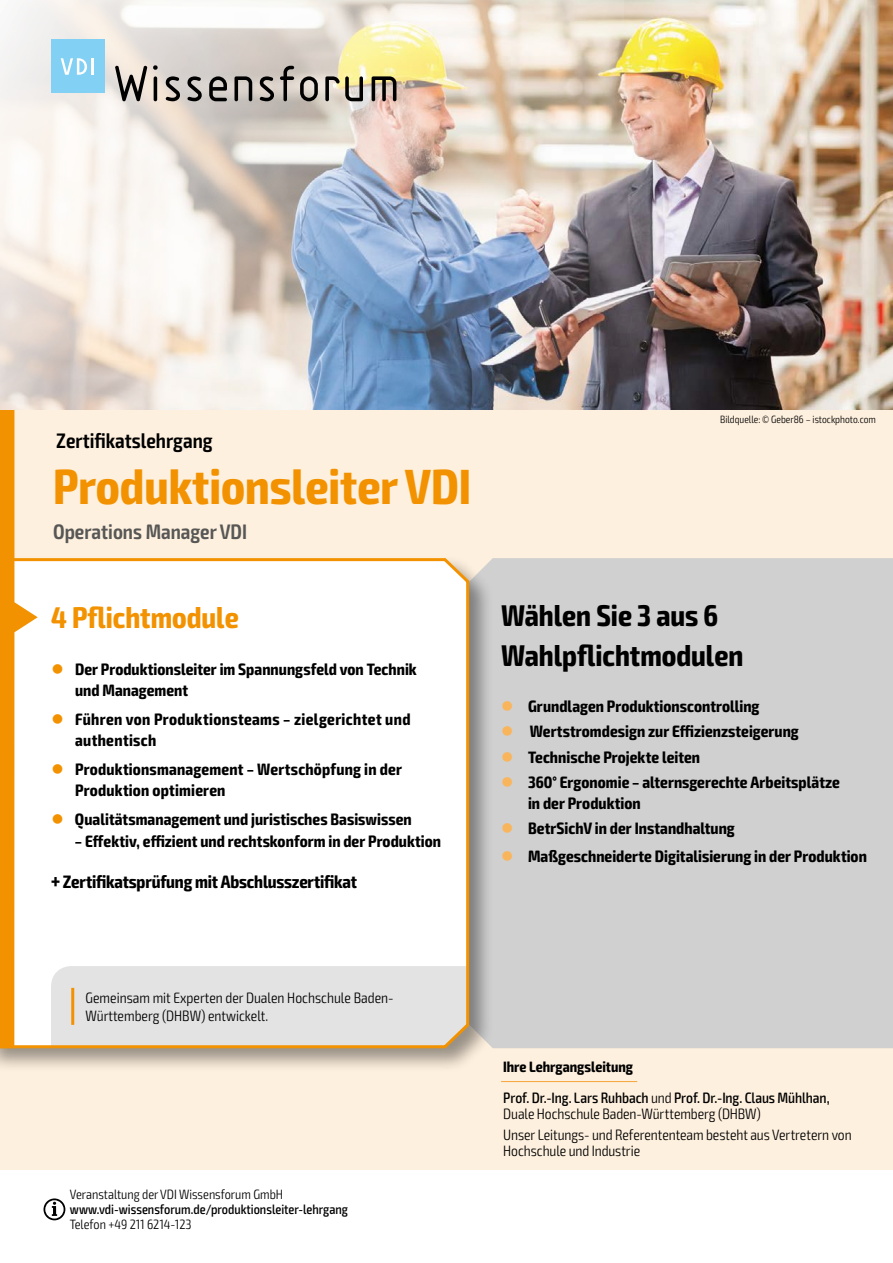
<style>
.page{position:relative;width:893px;height:1263px;background:#fff}
.page>*{position:absolute;margin:0;border:0;box-sizing:border-box;transform-origin:0 0}
.t1{font:700 condensed 49.5px "Exo 2";color:#f39200}
.t2{font:700 condensed 30px/39.6px "Exo 2";color:#000}
.t3{font:700 condensed 30px "Exo 2";color:#f39200}
.t4{font:600 condensed 21px "Exo 2";color:#575756}
.t5{font:600 condensed 21px "Exo 2";color:#000}
.t6{font:700 condensed 18px "Exo 2";letter-spacing:-.01em;color:#000}
.t7{font:700 condensed 16.5px/21px "Exo 2";letter-spacing:.005em;color:#000}
.t8{font:700 condensed 16.5px/21px "Exo 2";letter-spacing:.025em;color:#000}
.t9{font:300 condensed 15px/16.5px "Exo 2";color:#000}
.t10{font:500 condensed 15px/16.5px "Exo 2";letter-spacing:-.005em;color:#000}
.t11{font:700 condensed 15px "Exo 2";color:#000}
.t12{font:300 condensed 13.5px "Exo 2";color:#000}
.t13{font:500 condensed 13.5px "Exo 2";color:#000}
.t14{font:300 condensed 10.5px "Exo 2";color:#000}
.s1{color:#f39200}
.s2{font-size:21px}
.s3{color:#f9b55c}
.s4{font-weight:300}
</style>
<div class="page">
<div style="left:0;top:409px;width:893px;height:761px;background:#fef0de"></div>
<div style="left:493px;top:558px;width:400px;height:491px;background:#d0d0d0"></div>
<svg style="left:44px;top:1198px;width:21px;height:22px"></svg>
<div style="left:0;top:554px;width:493px;height:519px;background:#000;opacity:.4"></div>
<svg style="left:0;top:557px;width:471px;height:493px;background:#f9f7f4"></svg>
<svg style="left:0;top:409px;width:38px;height:639px;background:#f9d091"></svg>
<hr style="left:71px;top:988px;width:3px;height:37px;background:#f39200">
<hr style="left:501px;top:1081px;width:136px;height:1px;background:#f7a941">
<img style="left:757px;top:0;width:136px;height:409px">
<img style="left:623px;top:0;width:134px;height:409px">
<img style="left:0;top:0;width:623px;height:409px">
<svg style="left:115px;top:65px;width:32px;height:36px"></svg>
<svg style="left:153px;top:65px;width:5px;height:36px"></svg>
<svg style="left:166px;top:76px;width:14px;height:25px"></svg>
<svg style="left:187px;top:76px;width:15px;height:25px"></svg>
<svg style="left:209px;top:76px;width:18px;height:25px"></svg>
<svg style="left:234px;top:76px;width:18px;height:25px"></svg>
<svg style="left:260px;top:76px;width:14px;height:25px"></svg>
<svg style="left:280px;top:66px;width:14px;height:35px"></svg>
<svg style="left:300px;top:76px;width:18px;height:25px"></svg>
<svg style="left:325px;top:76px;width:38px;height:25px"></svg>
<svg style="left:372px;top:76px;width:24px;height:25px"></svg>
<div style="left:51px;top:40px;width:53px;height:53px;background:#83d0f5"></div>
<svg style="left:61px;top:58px;width:26px;height:17px"></svg>
<hr style="left:91px;top:58px;width:3px;height:17px;background:#fff">
<p class="t5" style="left:56px;top:428px;width:158px">Zertifikatslehrgang</p>
<h1 class="t1" style="left:53px;top:457px;width:420px">Produktionsleiter VDI</h1>
<p class="t4" style="left:53px;top:519px;width:195px">Operations Manager VDI</p>
<h2 class="t3" style="left:51px;top:600px;width:189px">4 Pflichtmodule</h2>
<p class="t7" style="left:75px;top:659px;width:343px;text-indent:-23px"><span class="s1">●</span> Der Produktionsleiter im Spannungsfeld von Technik und Management</p>
<p class="t8" style="left:75px;top:709px;width:337px;text-indent:-23px"><span class="s1">●</span> Führen von Produktionsteams – zielgerichtet und authentisch</p>
<p class="t7" style="left:75px;top:759px;width:328px;text-indent:-23px"><span class="s1">●</span> Produktionsmanagement – Wertschöpfung in der<br>Produktion optimieren</p>
<p class="t7" style="left:52px;top:809px;width:362px"><span class="s1">●</span> Qualitätsmanagement und juristisches Basiswissen</p>
<p class="t7" style="left:75px;top:830px;width:368px">– Effektiv, effizient und rechtskonform in der Produktion</p>
<p class="t6" style="left:51px;top:871px;width:308px"><span class="s2">+</span> Zertifikatsprüfung mit Abschlusszertifikat</p>
<p class="t14" style="left:720px;top:413px;width:157px">Bildquelle: © Geber86 – istockphoto.com</p>
<h2 class="t2" style="left:501px;top:596px;width:244px">Wählen Sie 3 aus 6<br>Wahlpflichtmodulen</h2>
<p class="t7" style="left:501px;top:696px;width:260px"><span class="s3">●</span> Grundlagen Produktionscontrolling</p>
<p class="t7" style="left:501px;top:721px;width:299px"><span class="s3">●</span> Wertstromdesign zur Effizienzsteigerung</p>
<p class="t7" style="left:501px;top:747px;width:200px"><span class="s3">●</span> Technische Projekte leiten</p>
<p class="t7" style="left:528px;top:772px;width:313px;text-indent:-27px"><span class="s3">●</span> 360° Ergonomie – alternsgerechte Arbeitsplätze in der Produktion</p>
<p class="t7" style="left:501px;top:818px;width:235px"><span class="s3">●</span> BetrSichV in der Instandhaltung</p>
<p class="t7" style="left:501px;top:846px;width:367px"><span class="s3">●</span> Maßgeschneiderte Digitalisierung in der Produktion</p>
<p class="t9" style="left:86px;top:989px;width:310px;line-height:18px">Gemeinsam mit Experten der Dualen Hochschule Baden-<br>Württemberg (DHBW) entwickelt.</p>
<p class="t12" style="left:70px;top:1186px;width:215px">Veranstaltung der VDI Wissensforum GmbH</p>
<p class="t13" style="left:70px;top:1201px;width:280px">www.vdi-wissensforum.de/produktionsleiter-lehrgang</p>
<p class="t12" style="left:70px;top:1216px;width:123px">Telefon +49 211 6214-123</p>
<p class="t11" style="left:503px;top:1057px;width:132px">Ihre Lehrgangsleitung</p>
<p class="t10" style="left:503px;top:1089px;width:328px">Prof. Dr.-Ing. Lars Ruhbach <span class="s4">und</span> Prof. Dr.-Ing. Claus Mühlhan,<br><span class="s4">Duale Hochschule Baden-Württemberg (DHBW)</span></p>
<p class="t9" style="left:503px;top:1126px;width:350px">Unser Leitungs- und Referententeam besteht aus Vertretern von<br>Hochschule und Industrie</p>
</div>
